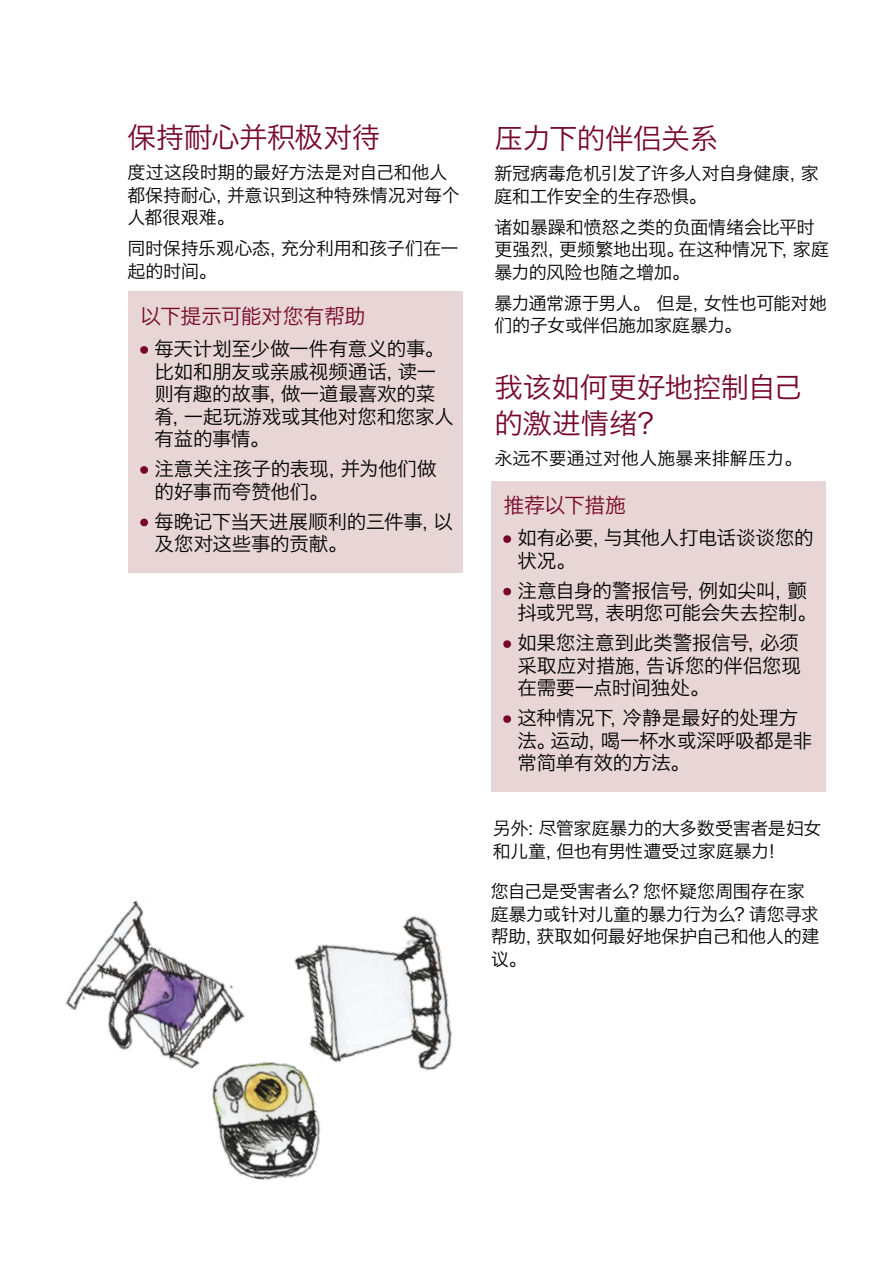
<style>
.page{position:relative;width:893px;height:1263px;background:#fff}
.page>*{position:absolute;margin:0;border:0;box-sizing:border-box;transform-origin:0 0}
.Head_3_BMG{font:28.5px/36px "Hiragino Sans GB W3";letter-spacing:-.01em;color:#77072a}
.ZÜ_BMG{font:21px "Hiragino Sans GB W3";letter-spacing:-.03em;color:#77072a}
.Fließ_aufzählung_BMG{font:19.5px/22.5px "Hiragino Sans GB W3";letter-spacing:-.01em;color:#000}
.Fließ_BMG{font:18px/22.5px "Hiragino Sans GB W3";letter-spacing:-.01em;color:#000}
.s1{font-family:"Bundes Sans";font-weight:700;color:#77072a}
</style>
<div class="page">
<div style="left:128px;top:292px;width:334px;height:281px;background:#e8d5d6"></div>
<div style="left:491px;top:482px;width:334px;height:310px;background:#e8d5d6"></div>
<div style="left:140px;top:346px;width:8px;height:8px;border:2px solid #77072a;border-radius:50%"></div>
<div style="left:140px;top:466px;width:8px;height:8px;border:2px solid #77072a;border-radius:50%"></div>
<div style="left:140px;top:519px;width:8px;height:7px;border:2px solid #77072a;border-radius:50%"></div>
<div style="left:503px;top:535px;width:8px;height:8px;border:2px solid #77072a;border-radius:50%"></div>
<div style="left:503px;top:588px;width:8px;height:7px;border:2px solid #77072a;border-radius:50%"></div>
<div style="left:503px;top:640px;width:8px;height:8px;border:2px solid #77072a;border-radius:50%"></div>
<div style="left:503px;top:715px;width:8px;height:8px;border:2px solid #77072a;border-radius:50%"></div>
<img style="left:65px;top:900px;width:180px;height:168px">
<img style="left:294px;top:916px;width:158px;height:155px">
<img style="left:190px;top:1041px;width:158px;height:139px">
<h3 class="Head_3_BMG" style="left:128px;top:119px;width:255px">保持耐心并积极对待</h3>
<p class="Fließ_BMG" style="left:128px;top:161px;width:334px">度过这段时期的最好方法是对自己和他人都保持耐心，并意识到这种特殊情况对每个人都很艰难。</p>
<p class="Fließ_BMG" style="left:128px;top:237px;width:332px">同时保持乐观心态，充分利用和孩子们在一起的时间。</p>
<h4 class="ZÜ_BMG" style="left:140px;top:303px;width:227px">以下提示可能对您有帮助</h4>
<p class="Fließ_aufzählung_BMG" style="left:154px;top:337px;width:301px;text-indent:-14px"><span class="s1">•</span> 每天计划至少做一件有意义的事。比如和朋友或亲戚视频通话，读一则有趣的故事，做一道最喜欢的菜肴，一起玩游戏或其他对您和您家人有益的事情。</p>
<p class="Fließ_aufzählung_BMG" style="left:154px;top:457px;width:284px;text-indent:-14px"><span class="s1">•</span> 注意关注孩子的表现，并为他们做的好事而夸赞他们。</p>
<p class="Fließ_aufzählung_BMG" style="left:154px;top:510px;width:300px;text-indent:-14px"><span class="s1">•</span> 每晚记下当天进展顺利的三件事，以及您对这些事的贡献。</p>
<h3 class="Head_3_BMG" style="left:494px;top:120px;width:226px">压力下的伴侣关系</h3>
<p class="Fließ_BMG" style="left:494px;top:162px;width:326px">新冠病毒危机引发了许多人对自身健康，家庭和工作安全的生存恐惧。</p>
<p class="Fließ_BMG" style="left:494px;top:216px;width:336px">诸如暴躁和愤怒之类的负面情绪会比平时更强烈，更频繁地出现。在这种情况下，家庭暴力的风险也随之增加。</p>
<p class="Fließ_BMG" style="left:494px;top:292px;width:334px">暴力通常源于男人。 但是，女性也可能对她们的子女或伴侣施加家庭暴力。</p>
<h3 class="Head_3_BMG" style="left:494px;top:369px;width:309px">我该如何更好地控制自己的激进情绪？</h3>
<p class="Fließ_BMG" style="left:494px;top:447px;width:310px">永远不要通过对他人施暴来排解压力。</p>
<h4 class="ZÜ_BMG" style="left:503px;top:492px;width:124px">推荐以下措施</h4>
<p class="Fließ_aufzählung_BMG" style="left:517px;top:526px;width:298px;text-indent:-14px"><span class="s1">•</span> 如有必要，与其他人打电话谈谈您的状况。</p>
<p class="Fließ_aufzählung_BMG" style="left:517px;top:579px;width:301px;text-indent:-14px"><span class="s1">•</span> 注意自身的警报信号，例如尖叫，颤抖或咒骂，表明您可能会失去控制。</p>
<p class="Fließ_aufzählung_BMG" style="left:517px;top:631px;width:285px;text-indent:-14px"><span class="s1">•</span> 如果您注意到此类警报信号，必须采取应对措施，告诉您的伴侣您现在需要一点时间独处。</p>
<p class="Fließ_aufzählung_BMG" style="left:517px;top:706px;width:296px;text-indent:-14px"><span class="s1">•</span> 这种情况下，冷静是最好的处理方法。运动，喝一杯水或深呼吸都是非常简单有效的方法。</p>
<p class="Fließ_BMG" style="left:493px;top:817px;width:330px">另外：尽管家庭暴力的大多数受害者是妇女和儿童，但也有男性遭受过家庭暴力！</p>
<p class="Fließ_BMG" style="left:491px;top:880px;width:330px">您自己是受害者么？您怀疑您周围存在家庭暴力或针对儿童的暴力行为么？请您寻求帮助，获取如何最好地保护自己和他人的建议。</p>
</div>
